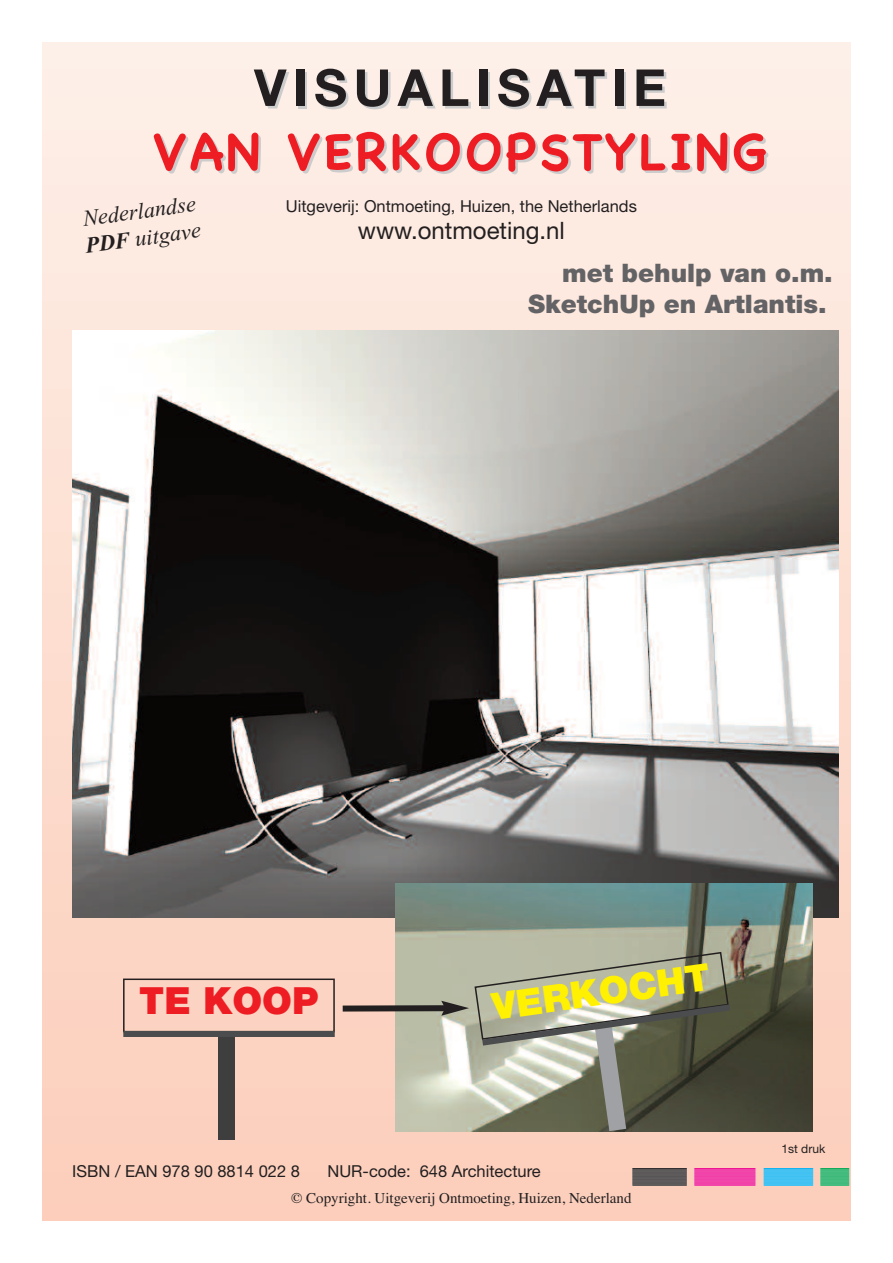
<style>
.page{position:relative;width:893px;height:1263px;background:#fff}
.page>*{position:absolute;margin:0;border:0;box-sizing:border-box;transform-origin:0 0}
.t1{font:700 51px "Chalkboard";letter-spacing:.05em;color:#ee1d23}
.t2{font:700 51px "Helvetica Neue";letter-spacing:.125em;color:#231f20}
.t3{font:900 37.5px "Helvetica Neue";color:#fff101}
.t4{font:900 37.5px "Helvetica Neue";color:#ee1d23}
.t5{font:900 25.5px/30.6px "Helvetica Neue";color:#636366;text-align:right}
.t6{font:24px "Helvetica Neue";color:#231f20}
.t7{font:italic 22.5px/27px "Times New Roman";color:#231f20}
.t8{font:16.5px "Helvetica Neue";color:#231f20}
.t9{font:15px "Times";color:#231f20}
.t10{font:12px "Helvetica Neue";color:#231f20}
.s1{font-weight:700}
</style>
<div class="page">
<div style="left:43px;top:43px;width:807px;height:1177px;background:linear-gradient(to bottom,#fef0e8,#fbcdb9)"></div>
<img style="left:72px;top:331px;width:767px;height:586px">
<hr style="left:632px;top:1185px;width:55px;height:1px;background:#231f20">
<hr style="left:632px;top:1184px;width:55px;height:1px;background:#231f20">
<hr style="left:632px;top:1183px;width:55px;height:1px;background:#231f20">
<hr style="left:632px;top:1182px;width:55px;height:1px;background:#231f20">
<hr style="left:632px;top:1181px;width:55px;height:1px;background:#231f20">
<hr style="left:632px;top:1180px;width:55px;height:1px;background:#231f20">
<hr style="left:632px;top:1179px;width:55px;height:1px;background:#231f20">
<hr style="left:632px;top:1178px;width:55px;height:1px;background:#231f20">
<hr style="left:632px;top:1177px;width:55px;height:1px;background:#231f20">
<hr style="left:632px;top:1176px;width:55px;height:1px;background:#231f20">
<hr style="left:632px;top:1175px;width:55px;height:1px;background:#231f20">
<hr style="left:632px;top:1174px;width:55px;height:1px;background:#231f20">
<hr style="left:632px;top:1173px;width:55px;height:1px;background:#231f20">
<hr style="left:632px;top:1172px;width:55px;height:1px;background:#231f20">
<hr style="left:632px;top:1171px;width:55px;height:1px;background:#231f20">
<hr style="left:632px;top:1170px;width:55px;height:1px;background:#231f20">
<hr style="left:632px;top:1169px;width:55px;height:1px;background:#231f20">
<hr style="left:632px;top:1168px;width:55px;height:1px;background:#231f20">
<hr style="left:694px;top:1185px;width:61px;height:1px;background:#ed028c">
<hr style="left:694px;top:1184px;width:61px;height:1px;background:#ed028c">
<hr style="left:694px;top:1183px;width:61px;height:1px;background:#ed028c">
<hr style="left:694px;top:1182px;width:61px;height:1px;background:#ed028c">
<hr style="left:694px;top:1181px;width:61px;height:1px;background:#ed028c">
<hr style="left:694px;top:1180px;width:61px;height:1px;background:#ed028c">
<hr style="left:694px;top:1179px;width:61px;height:1px;background:#ed028c">
<hr style="left:694px;top:1178px;width:61px;height:1px;background:#ed028c">
<hr style="left:694px;top:1177px;width:61px;height:1px;background:#ed028c">
<hr style="left:694px;top:1176px;width:61px;height:1px;background:#ed028c">
<hr style="left:694px;top:1175px;width:61px;height:1px;background:#ed028c">
<hr style="left:694px;top:1174px;width:61px;height:1px;background:#ed028c">
<hr style="left:694px;top:1173px;width:61px;height:1px;background:#ed028c">
<hr style="left:694px;top:1172px;width:61px;height:1px;background:#ed028c">
<hr style="left:694px;top:1171px;width:61px;height:1px;background:#ed028c">
<hr style="left:694px;top:1170px;width:61px;height:1px;background:#ed028c">
<hr style="left:694px;top:1169px;width:61px;height:1px;background:#ed028c">
<hr style="left:694px;top:1168px;width:61px;height:1px;background:#ed028c">
<hr style="left:764px;top:1185px;width:49px;height:1px;background:#00aeef">
<hr style="left:764px;top:1184px;width:49px;height:1px;background:#00aeef">
<hr style="left:764px;top:1183px;width:49px;height:1px;background:#00aeef">
<hr style="left:764px;top:1182px;width:49px;height:1px;background:#00aeef">
<hr style="left:764px;top:1181px;width:49px;height:1px;background:#00aeef">
<hr style="left:764px;top:1180px;width:49px;height:1px;background:#00aeef">
<hr style="left:764px;top:1179px;width:49px;height:1px;background:#00aeef">
<hr style="left:764px;top:1178px;width:49px;height:1px;background:#00aeef">
<hr style="left:764px;top:1177px;width:49px;height:1px;background:#00aeef">
<hr style="left:764px;top:1176px;width:49px;height:1px;background:#00aeef">
<hr style="left:764px;top:1175px;width:49px;height:1px;background:#00aeef">
<hr style="left:764px;top:1174px;width:49px;height:1px;background:#00aeef">
<hr style="left:764px;top:1173px;width:49px;height:1px;background:#00aeef">
<hr style="left:764px;top:1172px;width:49px;height:1px;background:#00aeef">
<hr style="left:764px;top:1171px;width:49px;height:1px;background:#00aeef">
<hr style="left:764px;top:1170px;width:49px;height:1px;background:#00aeef">
<hr style="left:764px;top:1169px;width:49px;height:1px;background:#00aeef">
<hr style="left:764px;top:1168px;width:49px;height:1px;background:#00aeef">
<svg style="left:820px;top:1168px;width:29px;height:18px"></svg>
<img style="left:395px;top:883px;width:417px;height:248px">
<div style="left:123px;top:978px;width:212px;height:54px;border:2px solid #231f20"></div>
<div style="left:218px;top:1032px;width:17px;height:108px;background:#3e3e3f"></div>
<div style="left:123px;top:1031px;width:212px;height:6px;background:#4b4c4d"></div>
<svg style="left:337px;top:951px;width:400px;height:180px"></svg>
<h1 class="t2" style="left:254px;top:70px;width:413px">VISUALISATIE</h1>
<h1 class="t1" style="left:153px;top:121px;width:616px">VAN VERKOOPSTYLING</h1>
<p class="t8" style="left:286px;top:201px;width:353px">Uitgeverij: Ontmoeting, Huizen, the Netherlands</p>
<h3 class="t6" style="left:358px;top:222px;width:209px">www.ontmoeting.nl</h3>
<h3 class="t7" style="left:80px;top:205px;width:118px;rotate:-8deg">Nederlandse<br><span class="s1">PDF</span> uitgave</h3>
<h3 class="t5" style="left:528px;top:260px;width:306px">met behulp van o.m.<br>SketchUp en Artlantis.</h3>
<h2 class="t4" style="left:139px;top:987px;width:181px">TE KOOP</h2>
<h2 class="t3" style="left:490px;top:993px;width:221px;rotate:-8deg">VE RKOCHT</h2>
<p class="t10" style="left:781px;top:1145px;width:45px">1st druk</p>
<p class="t8" style="left:72px;top:1165px;width:229px">ISBN / EAN 978 90 8814 022 8</p>
<p class="t8" style="left:327px;top:1165px;width:215px">NUR-code: 648 Architecture</p>
<p class="t9" style="left:291px;top:1189px;width:342px">© Copyright. Uitgeverij Ontmoeting, Huizen, Nederland</p>
</div>
